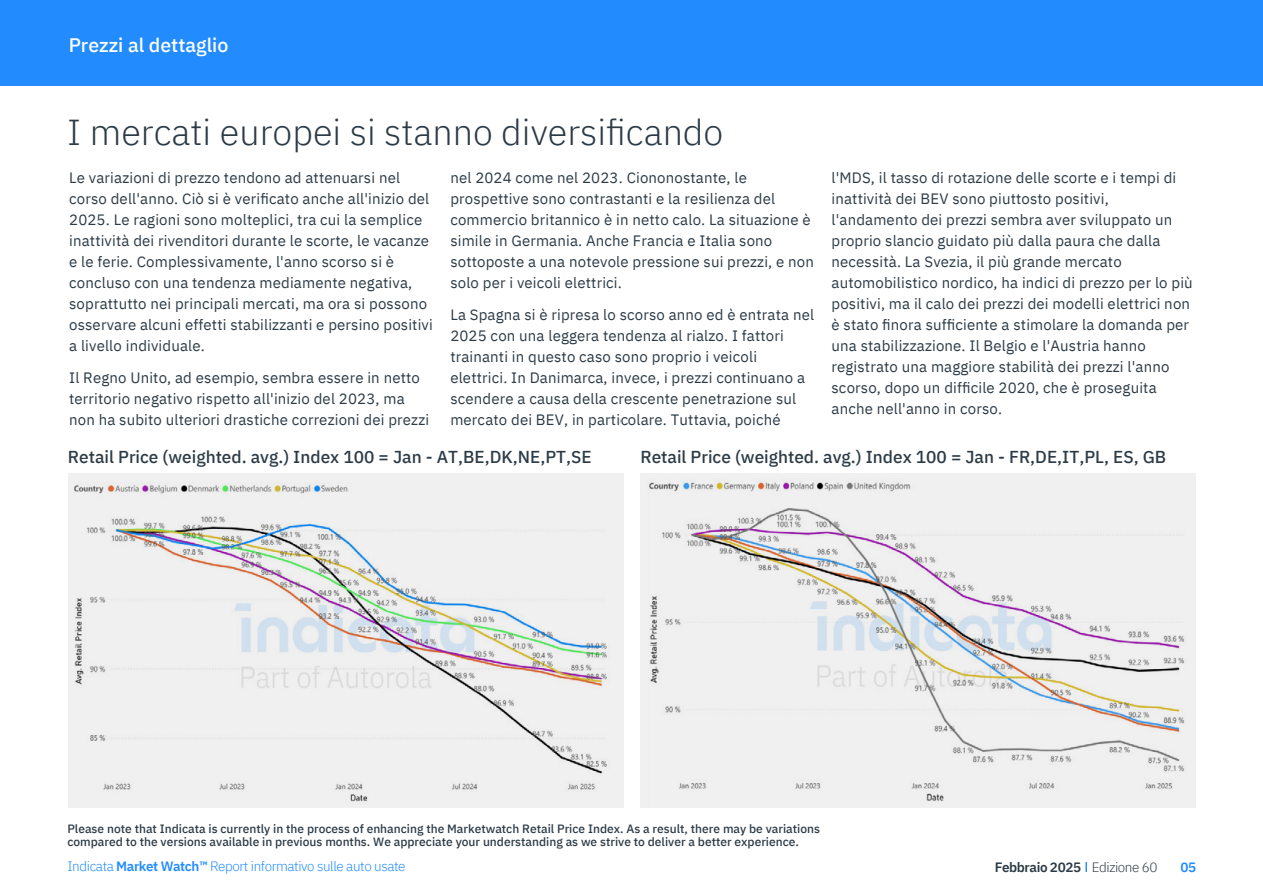
<style>
.page{position:relative;width:1263px;height:893px;background:#fff}
.page>*{position:absolute;margin:0;border:0;box-sizing:border-box;transform-origin:0 0}
.t1{font:300 36px "IBM Plex Sans";color:#2c3b46}
.t2{font:500 19.5px "IBM Plex Sans";color:#fff}
.t3{font:500 17.25px "IBM Plex Sans";color:#2c3b46}
.t4{font:15px/21px "IBM Plex Sans";letter-spacing:.01em;color:#2c3b46}
.t5{font:300 13.5px "IBM Plex Sans";letter-spacing:-.03em;color:#228cff}
.t6{font:600 13.5px "IBM Plex Sans";letter-spacing:-.03em;color:#2c3b46}
.t7{font:600 13.5px "IBM Plex Sans";color:#228cff}
.t8{font:500 12px/13.5px "IBM Plex Sans";color:#2c3b46}
.s1{font-weight:600}
.s2{font-weight:300}
</style>
<div class="page">
<div style="left:68px;top:474px;width:555px;height:334px;background:#f0f0f0"></div>
<div style="left:640px;top:474px;width:556px;height:334px;background:#f0f0f0"></div>
<img style="left:75px;top:483px;width:532px;height:319px">
<img style="left:649px;top:481px;width:536px;height:320px">
<div style="left:0;top:0;width:1263px;height:85px;background:#228cff"></div>
<h2 class="t2" style="left:69px;top:37px;width:161px">Prezzi al dettaglio</h2>
<h1 class="t1" style="left:67px;top:105px;width:658px">I mercati europei si stanno diversificando</h1>
<p class="t4" style="left:69px;top:167px;width:365px">Le variazioni di prezzo tendono ad attenuarsi nel corso dell'anno. Ciò si è verificato anche all'inizio del 2025. Le ragioni sono molteplici, tra cui la semplice inattivit‡ dei rivenditori durante le scorte, le vacanze e le ferie. Complessivamente, l'anno scorso si Ë concluso con una tendenza mediamente negativa, soprattutto nei principali mercati, ma ora si possono osservare alcuni effetti stabilizzanti e persino positivi a livello individuale.</p>
<p class="t4" style="left:69px;top:366px;width:362px">Il Regno Unito, ad esempio, sembra essere in netto territorio negativo rispetto all'inizio del 2023, ma non ha subito ulteriori drastiche correzioni dei prezzi</p>
<p class="t4" style="left:450px;top:167px;width:365px">nel 2024 come nel 2023. Ciononostante, le prospettive sono contrastanti e la resilienza del commercio britannico Ë in netto calo. La situazione Ë simile in Germania. Anche Francia e Italia sono sottoposte a una notevole pressione sui prezzi, e non solo per i veicoli elettrici.</p>
<p class="t4" style="left:450px;top:303px;width:365px">La Spagna si Ë ripresa lo scorso anno ed Ë entrata nel 2025 con una leggera tendenza al rialzo. I fattori trainanti in questo caso sono proprio i veicoli elettrici. In Danimarca, invece, i prezzi continuano a scendere a causa della crescente penetrazione sul mercato dei BEV, in particolare. Tuttavia, poichÈ</p>
<p class="t4" style="left:831px;top:167px;width:363px">l'MDS, il tasso di rotazione delle scorte e i tempi di inattivit‡ dei BEV sono piuttosto positivi, l'andamento dei prezzi sembra aver sviluppato un proprio slancio guidato pi˘ dalla paura che dalla necessit‡. La Svezia, il pi˘ grande mercato automobilistico nordico, ha indici di prezzo per lo pi˘ positivi, ma il calo dei prezzi dei modelli elettrici non è stato finora sufficiente a stimolare la domanda per una stabilizzazione. Il Belgio e l'Austria hanno registrato una maggiore stabilit‡ dei prezzi l'anno scorso, dopo un difficile 2020, che è proseguita anche nell'anno in corso.</p>
<p class="t3" style="left:68px;top:444px;width:525px">Retail Price (weighted. avg.) Index 100 = Jan - AT,BE,DK,NE,PT,SE</p>
<p class="t3" style="left:640px;top:444px;width:527px">Retail Price (weighted. avg.) Index 100 = Jan - FR,DE,IT,PL, ES, GB</p>
<p class="t8" style="left:67px;top:821px;width:754px">Please note that Indicata is currently in the process of enhancing the Marketwatch Retail Price Index. As a result, there may be variations compared to the versions available in previous months. We appreciate your understanding as we strive to deliver a better experience.</p>
<p class="t5" style="left:67px;top:861px;width:340px">Indicata <span class="s1">Market Watchô</span> Report informativo sulle auto usate</p>
<p class="t6" style="left:995px;top:861px;width:164px">Febbraio 2025 <span class="s2">Edizione 60</span></p>
<p class="t7" style="left:1180px;top:861px;width:17px">05</p>
</div>
